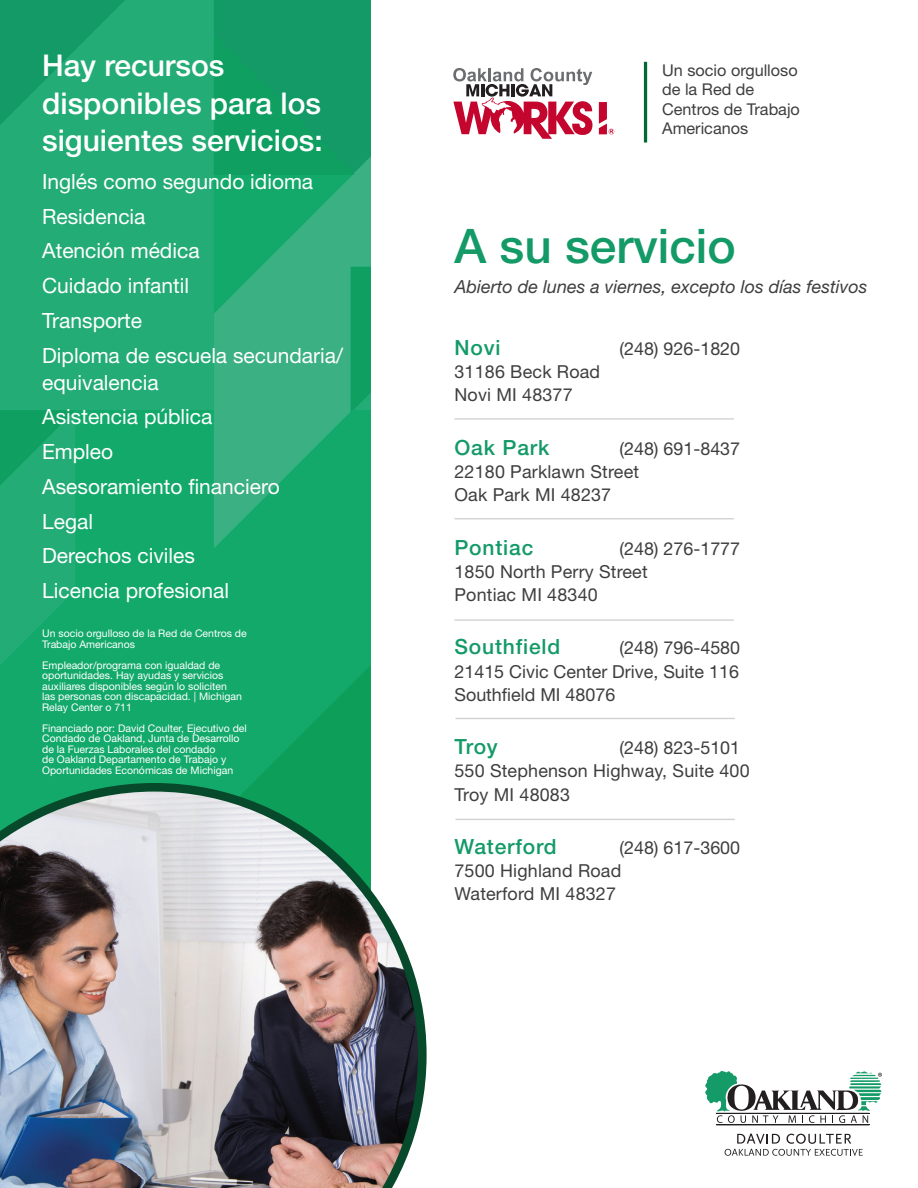
<style>
.page{position:relative;width:918px;height:1188px;background:#fff}
.page>*{position:absolute;margin:0;border:0;box-sizing:border-box;transform-origin:0 0}
.t1{font:500 47.7px "Helvetica Neue LT Std";color:#139a67}
.t2{font:500 30px/37.5px "Helvetica Neue LT Std";color:#fff}
.t3{font:21px/27px "Helvetica Neue LT Std";color:#fff}
.Location{font:500 21px "Helvetica Neue LT Std";letter-spacing:.04em;color:#139a67}
.t4{font:italic 18px "Helvetica Neue LT Std";color:#3e3e3f}
.Location-2{font:17.85px "Helvetica Neue LT Std";letter-spacing:.01em;color:#3e3e3f}
.Location-3{font:16.2px/19.5px "Helvetica Neue LT Std";color:#3e3e3f}
.t5{font:10.5px/10.5px "Helvetica Neue LT Std";color:#fff}
</style>
<div class="page">
<svg style="left:75px;top:410px;width:295px;height:373px;background:#11a868"></svg>
<svg style="left:214px;top:412px;width:156px;height:137px;background:#24ac74"></svg>
<svg style="left:0;top:410px;width:75px;height:373px;background:#1aa96e"></svg>
<svg style="left:212px;top:0;width:158px;height:412px;background:#21a570"></svg>
<svg style="left:0;top:0;width:214px;height:410px;background:#22aa74"></svg>
<img style="left:0;top:783px;width:427px;height:405px">
<hr style="left:454px;top:418px;width:280px;height:2px;background:#d1d2d4">
<hr style="left:454px;top:518px;width:280px;height:1px;background:#d1d2d4">
<hr style="left:454px;top:619px;width:280px;height:2px;background:#d1d2d4">
<hr style="left:455px;top:819px;width:280px;height:1px;background:#d1d2d4">
<hr style="left:455px;top:718px;width:280px;height:1px;background:#d1d2d4">
<hr style="left:716px;top:1125px;width:153px;height:1px;background:#231f20">
<svg style="left:705px;top:1071px;width:177px;height:52px"></svg>
<svg style="left:725px;top:1134px;width:138px;height:22px"></svg>
<hr style="left:644px;top:62px;width:3px;height:81px;background:#006a35">
<svg style="left:599px;top:102px;width:15px;height:32px"></svg>
<svg style="left:453px;top:68px;width:139px;height:71px"></svg>
<p class="t2" style="left:42px;top:47px;width:282px">Hay recursos disponibles para los siguientes servicios:</p>
<p class="t3" style="left:42px;top:168px;width:273px">Inglés como segundo idioma</p>
<p class="t3" style="left:42px;top:202px;width:105px">Residencia</p>
<p class="t3" style="left:42px;top:237px;width:159px">Atención médica</p>
<p class="t3" style="left:42px;top:272px;width:149px">Cuidado infantil</p>
<p class="t3" style="left:42px;top:307px;width:101px">Transporte</p>
<p class="t3" style="left:42px;top:341px;width:303px">Diploma de escuela secundaria/ equivalencia</p>
<p class="t3" style="left:42px;top:403px;width:172px">Asistencia pública</p>
<p class="t3" style="left:42px;top:438px;width:73px">Empleo</p>
<p class="t3" style="left:42px;top:473px;width:239px">Asesoramiento financiero</p>
<p class="t3" style="left:42px;top:507px;width:52px">Legal</p>
<p class="t3" style="left:42px;top:542px;width:154px">Derechos civiles</p>
<p class="t3" style="left:42px;top:577px;width:189px">Licencia profesional</p>
<p class="t5" style="left:42px;top:628px;width:206px">Un socio orgulloso de la Red de Centros de</p>
<p class="t5" style="left:42px;top:639px;width:94px">Trabajo Americanos</p>
<p class="t5" style="left:42px;top:660px;width:201px">Empleador/programa con igualdad de oportunidades. Hay ayudas y servicios auxiliares disponibles según lo soliciten las personas con discapacidad. | Michigan Relay Center o 711</p>
<p class="t5" style="left:42px;top:723px;width:206px">Financiado por: David Coulter, Ejecutivo del Condado de Oakland, Junta de Desarrollo de la Fuerzas Laborales del condado<br>de Oakland Departamento de Trabajo y Oportunidades Económicas de Michigan</p>
<p class="Location-3" style="left:662px;top:60px;width:139px">Un socio orgulloso de la Red de<br>Centros de Trabajo<br>Americanos</p>
<p class="t1" style="left:454px;top:218px;width:283px">A su servicio</p>
<p class="t4" style="left:454px;top:276px;width:415px">Abierto de lunes a viernes, excepto los días festivos</p>
<p class="Location" style="left:454px;top:335px;width:48px">Novi</p>
<p class="Location-2" style="left:619px;top:338px;width:122px">(248) 926-1820</p>
<p class="Location-2" style="left:454px;top:361px;width:147px">31186 Beck Road</p>
<p class="Location-2" style="left:454px;top:384px;width:120px">Novi MI 48377</p>
<p class="Location" style="left:454px;top:435px;width:96px">Oak Park</p>
<p class="Location-2" style="left:619px;top:438px;width:122px">(248) 691-8437</p>
<p class="Location-2" style="left:454px;top:461px;width:186px">22180 Parklawn Street</p>
<p class="Location-2" style="left:454px;top:484px;width:158px">Oak Park MI 48237</p>
<p class="Location" style="left:454px;top:535px;width:80px">Pontiac</p>
<p class="Location-2" style="left:619px;top:538px;width:122px">(248) 276-1777</p>
<p class="Location-2" style="left:454px;top:561px;width:195px">1850 North Perry Street</p>
<p class="Location-2" style="left:454px;top:584px;width:145px">Pontiac MI 48340</p>
<p class="Location" style="left:454px;top:634px;width:107px">Southfield</p>
<p class="Location-2" style="left:619px;top:637px;width:122px">(248) 796-4580</p>
<p class="Location-2" style="left:454px;top:661px;width:286px">21415 Civic Center Drive, Suite 116</p>
<p class="Location-2" style="left:454px;top:684px;width:162px">Southfield MI 48076</p>
<p class="Location" style="left:454px;top:734px;width:45px">Troy</p>
<p class="Location-2" style="left:619px;top:737px;width:122px">(248) 823-5101</p>
<p class="Location-2" style="left:454px;top:760px;width:297px">550 Stephenson Highway, Suite 400</p>
<p class="Location-2" style="left:454px;top:784px;width:117px">Troy MI 48083</p>
<p class="Location" style="left:454px;top:834px;width:104px">Waterford</p>
<p class="Location-2" style="left:619px;top:837px;width:122px">(248) 617-3600</p>
<p class="Location-2" style="left:454px;top:860px;width:168px">7500 Highland Road</p>
<p class="Location-2" style="left:454px;top:883px;width:163px">Waterford MI 48327</p>
</div>
